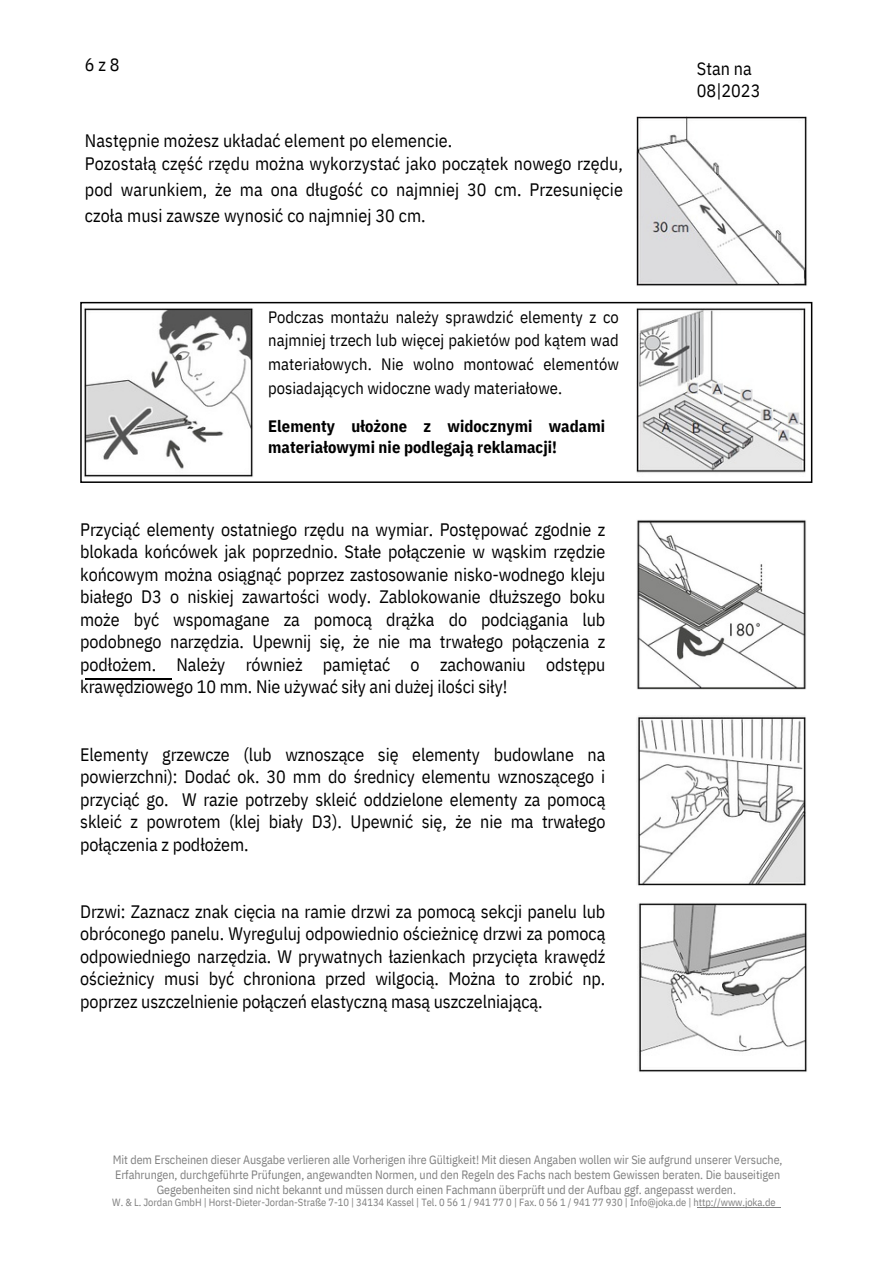
<style>
.page{position:relative;width:893px;height:1264px;background:#fff}
.page>*{position:absolute;margin:0;border:0;box-sizing:border-box;transform-origin:0 0}
.t1{font:18px/22.5px "IBM Plex Sans Cond";letter-spacing:-.005em;color:#000;text-align:justify}
.t2{font:16.5px/23.5px "IBM Plex Sans Cond";letter-spacing:.005em;color:#000;text-align:justify}
.t3{font:700 16.5px/21.3px "IBM Plex Sans Cond";letter-spacing:.005em;color:#000}
.t4{font:12px/14.5px "IBM Plex Sans Cond";letter-spacing:-.005em;color:#7f7f7f;text-align:center}
.t5{font:10.5px "IBM Plex Sans Cond";letter-spacing:-.005em;color:#7f7f7f}
</style>
<div class="page">
<hr style="left:85px;top:678px;width:86px;height:2px;background:#000">
<hr style="left:697px;top:1206px;width:83px;height:1px;background:#7f7f7f">
<img style="left:637px;top:520px;width:169px;height:169px">
<img style="left:636px;top:715px;width:170px;height:170px">
<img style="left:637px;top:903px;width:170px;height:169px">
<img style="left:636px;top:117px;width:171px;height:169px">
<div style="left:80px;top:302px;width:732px;height:181px;border:2px solid #000"></div>
<img style="left:636px;top:308px;width:169px;height:165px">
<img style="left:84px;top:308px;width:169px;height:169px">
<p class="t1" style="left:85px;top:53px;width:36px">6z8</p>
<p class="t1" style="left:697px;top:57px;width:65px">Stan na<br>08|2023</p>
<p class="t1" style="left:85px;top:129px;width:369px">Następnie możesz układać element po elemencie.</p>
<p class="t1" style="left:85px;top:150px;width:539px;line-height:25.8px">Pozostałą część rzędu można wykorzystać jako początek nowego rzędu, pod warunkiem, że ma ona długość co najmniej 30 cm. Przesunięcie czoła musi zawsze wynosić co najmniej 30 cm.</p>
<p class="t2" style="left:268px;top:305px;width:352px">Podczas montażu należy sprawdzić elementy z co najmniej trzech lub więcej pakietów pod kątem wad materiałowych. Nie wolno montować elementów posiadających widoczne wady materiałowe.</p>
<p class="t3" style="left:268px;top:415px;width:338px">Elementy ułożone z widocznymi wadami materiałowymi nie podlegają reklamacji!</p>
<p class="t1" style="left:80px;top:517px;width:526px">Przyciąć elementy ostatniego rzędu na wymiar. Postępować zgodnie z blokada końcówek jak poprzednio. Stałe połączenie w wąskim rzędzie końcowym można osiągnąć poprzez zastosowanie nisko-wodnego kleju białego D3 o niskiej zawartości wody. Zablokowanie dłuższego boku może być wspomagane za pomocą drążka do podciągania lub podobnego narzędzia. Upewnij się, że nie ma trwałego połączenia z podłożem. Należy również pamiętać o zachowaniu odstępu krawędziowego 10 mm. Nie używać siły ani dużej ilości siły!</p>
<p class="t1" style="left:80px;top:742px;width:526px">Elementy grzewcze (lub wznoszące się elementy budowlane na powierzchni): Dodać ok. 30 mm do średnicy elementu wznoszącego i przyciąć go. W razie potrzeby skleić oddzielone elementy za pomocą skleić z powrotem (klej biały D3). Upewnić się, że nie ma trwałego połączenia z podłożem.</p>
<p class="t1" style="left:80px;top:900px;width:526px">Drzwi: Zaznacz znak cięcia na ramie drzwi za pomocą sekcji panelu lub obróconego panelu. Wyreguluj odpowiednio ościeżnicę drzwi za pomocą odpowiedniego narzędzia. W prywatnych łazienkach przycięta krawędź ościeżnicy musi być chroniona przed wilgocią. Można to zrobić np. poprzez uszczelnienie połączeń elastyczną masą uszczelniającą.</p>
<p class="t4" style="left:113px;top:1152px;width:671px">Mit dem Erscheinen dieser Ausgabe verlieren alle Vorherigen ihre Gültigkeit! Mit diesen Angaben wollen wir Sie aufgrund unserer Versuche,<br>Erfahrungen, durchgeführte Prüfungen, angewandten Normen, und den Regeln des Fachs nach bestem Gewissen beraten. Die bauseitigen<br>Gegebenheiten sind nicht bekannt und müssen durch einen Fachmann überprüft und der Aufbau ggf. angepasst werden.</p>
<p class="t5" style="left:112px;top:1195px;width:664px">W. &amp; L. Jordan GmbH | Horst-Dieter-Jordan-Straße 7-10 | 34134 Kassel | Tel. 0 56 1 / 941 77 0 | Fax. 0 56 1 / 941 77 930 | Info@joka.de | http://www.joka.de</p>
</div>
